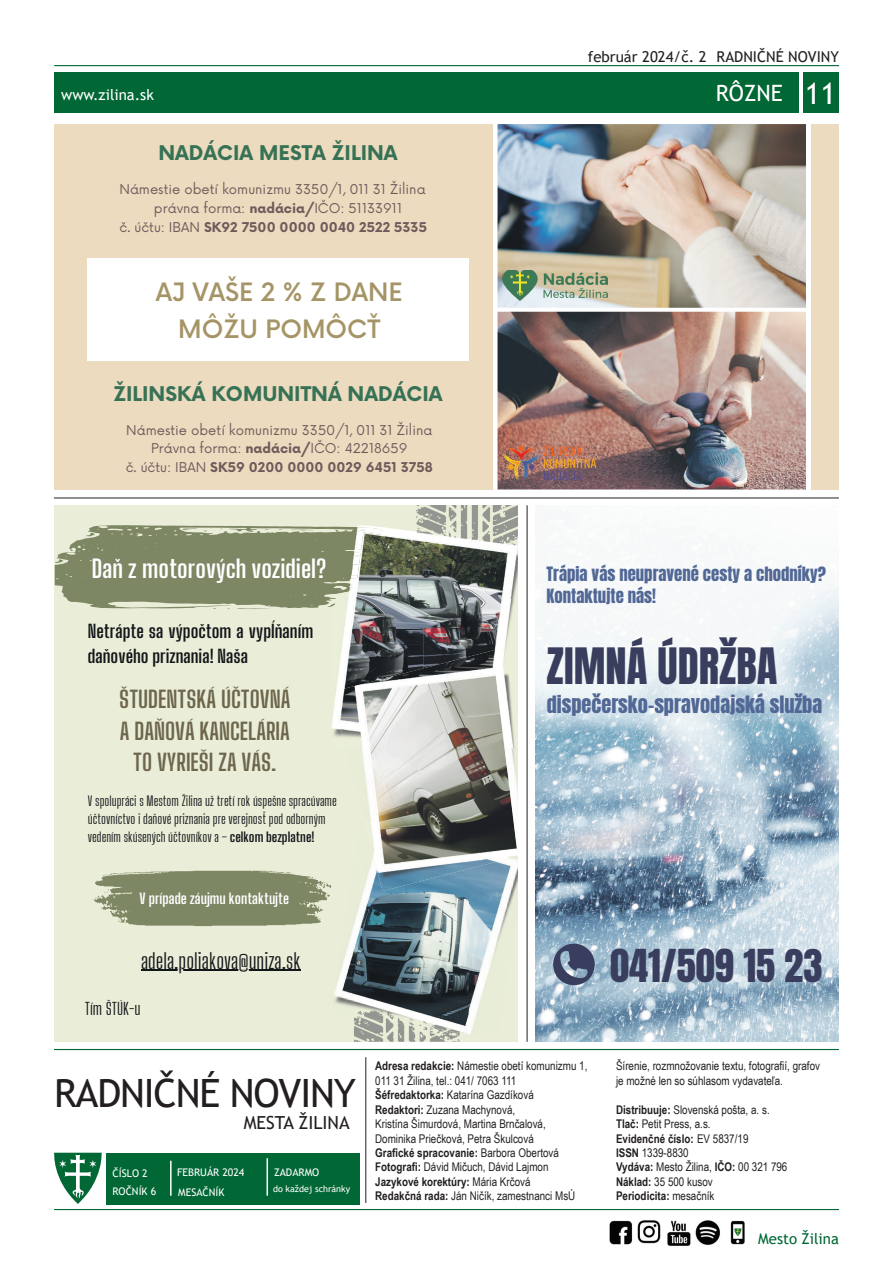
<style>
.page{position:relative;width:893px;height:1263px;background:#fff}
.page>*{position:absolute;margin:0;border:0;box-sizing:border-box;transform-origin:0 0}
.t1{font:42.6px "Anton";color:#3a3e5e}
.t2{font:39px "Trebuchet MS";letter-spacing:-.03em;color:#231f20}
.t3{font:38.7px "Anton";color:#3a3e5e}
.t4{font:30px "Trebuchet MS";color:#fff}
.t5{font:500 24.75px/37.5px "Now";color:#a59566;text-align:center}
.t6{font:700 24.45px "Big Shoulders Display";color:#fff}
.t7{font:700 22.95px/31.8px "Big Shoulders Display";color:#6d664c;text-align:center}
.t8{font:22.5px "Trebuchet MS";color:#fff}
.t9{font:21.15px "Big Shoulders Display";color:#14171a}
.t10{font:20.25px "Anton";color:#516795}
.t11{font:700 19.8px "Now";color:#377256}
.t12{font:18px "Trebuchet MS";color:#231f20}
.t13{font:700 17.85px/24.9px "Big Shoulders Display";color:#14171a}
.t14{font:16.8px/22.4px "Anton";color:#516795}
.t15{font:16.5px "Big Shoulders Display";color:#14171a}
.t16{font:15px "Trebuchet MS";color:#231f20}
.t17{font:15px "Trebuchet MS";color:#fff}
.t18{font:15px "Trebuchet MS";color:#006735}
.t19{font:700 14.4px "Big Shoulders Display";color:#fff}
.t20{font:13.2px/18.8px "Now";color:#73595c;text-align:center}
.t21{font:13.2px/18.3px "Big Shoulders Display";color:#14171a}
.t22{font:700 13.2px "Now";color:#73595c}
.t23{font:12px/14.4px "Arial Narrow";color:#231f20}
.t24{font:10.5px/17.7px "Trebuchet MS";color:#fff}
.t25{font:9px "Trebuchet MS";color:#fff}
.s1{font-weight:700}
.s2{font-weight:400}
</style>
<div class="page">
<div style="left:54px;top:72px;width:744px;height:41px;background:#006735"></div>
<hr style="left:54px;top:65px;width:785px;height:1px;background:#006735">
<div style="left:803px;top:72px;width:36px;height:41px;background:#006735"></div>
<hr style="left:54px;top:1209px;width:785px;height:1px;background:#006735">
<img style="left:609px;top:1220px;width:136px;height:26px">
<hr style="left:54px;top:1049px;width:785px;height:1px;background:#006735">
<hr style="left:365px;top:1057px;width:1px;height:146px;background:#231f20">
<div style="left:106px;top:1153px;width:254px;height:51px;background:#006735"></div>
<hr style="left:170px;top:1161px;width:2px;height:35px;background:#fff">
<hr style="left:267px;top:1158px;width:1px;height:38px;background:#fff">
<svg style="left:54px;top:1152px;width:48px;height:52px"></svg>
<hr style="left:54px;top:498px;width:785px;height:1px;background:#231f20">
<div style="left:55px;top:505px;width:463px;height:537px;background:#eaeed8"></div>
<img style="left:417px;top:505px;width:101px;height:94px">
<img style="left:398px;top:529px;width:19px;height:4px">
<img style="left:344px;top:609px;width:7px;height:18px">
<img style="left:499px;top:599px;width:16px;height:49px">
<svg style="left:55px;top:525px;width:343px;height:84px;background:#8e9776"></svg>
<img style="left:351px;top:533px;width:157px;height:94px">
<img style="left:342px;top:627px;width:81px;height:21px">
<img style="left:423px;top:627px;width:76px;height:21px">
<img style="left:354px;top:1033px;width:106px;height:9px">
<img style="left:331px;top:883px;width:35px;height:122px">
<img style="left:460px;top:868px;width:58px;height:166px">
<img style="left:354px;top:1026px;width:106px;height:7px">
<img style="left:341px;top:902px;width:128px;height:124px">
<img style="left:469px;top:868px;width:42px;height:146px">
<img style="left:366px;top:868px;width:103px;height:35px">
<img style="left:364px;top:748px;width:154px;height:72px">
<img style="left:331px;top:648px;width:184px;height:100px">
<img style="left:339px;top:650px;width:156px;height:75px">
<img style="left:370px;top:820px;width:148px;height:48px">
<img style="left:376px;top:865px;width:122px;height:26px">
<img style="left:371px;top:770px;width:146px;height:95px">
<img style="left:362px;top:674px;width:145px;height:96px">
<svg style="left:93px;top:870px;width:238px;height:56px;background:#8f9878"></svg>
<hr style="left:141px;top:970px;width:160px;height:1px;background:#14171a">
<hr style="left:527px;top:505px;width:1px;height:537px;background:#231f20">
<img style="left:536px;top:506px;width:303px;height:536px">
<svg style="left:553px;top:944px;width:42px;height:48px;background:#717e96"></svg>
<div style="left:55px;top:124px;width:438px;height:365px;background:#ecdbbe"></div>
<img style="left:497px;top:124px;width:309px;height:184px">
<img style="left:497px;top:312px;width:309px;height:177px">
<img style="left:503px;top:270px;width:104px;height:31px">
<img style="left:503px;top:438px;width:93px;height:49px">
<div style="left:811px;top:124px;width:28px;height:365px;background:#ecdbbe"></div>
<div style="left:87px;top:258px;width:382px;height:103px;background:#fff"></div>
<p class="t16" style="left:588px;top:47px;width:253px">február 2024/č. 2 RADNIČNÉ NOVINY</p>
<h3 class="t8" style="left:716px;top:79px;width:69px">RÔZNE</h3>
<p class="t17" style="left:61px;top:85px;width:94px">www.zilina.sk</p>
<h3 class="t4" style="left:805px;top:75px;width:33px">11</h3>
<h3 class="t11" style="left:158px;top:138px;width:241px">NADÁCIA MESTA ŽILINA</h3>
<p class="t20" style="left:120px;top:179px;width:308px">Námestie obetí komunizmu 3350/1, 011 31 Žilina</p>
<p class="t20" style="left:154px;top:198px;width:250px">právna forma: <span class="s1">nadácia/</span>IČO: 51133911</p>
<p class="t22" style="left:120px;top:217px;width:309px"><span class="s2">č. účtu: IBAN</span> SK92 7500 0000 0040 2522 5335</p>
<h3 class="t5" style="left:156px;top:272px;width:249px">AJ VAŠE 2 % Z DANE<br>MÔŽU POMÔCŤ</h3>
<h3 class="t11" style="left:113px;top:379px;width:330px">ŽILINSKÁ KOMUNITNÁ NADÁCIA</h3>
<p class="t20" style="left:126px;top:419px;width:309px">Námestie obetí komunizmu 3350/1, 011 31 Žilina<br>Právna forma: <span class="s1">nadácia/</span>IČO: 42218659<br>č. účtu: IBAN <span class="s1">SK59 0200 0000 0029 6451 3758</span></p>
<h3 class="t6" style="left:92px;top:552px;width:236px">Daň z motorových vozidiel?</h3>
<h3 class="t13" style="left:88px;top:618px;width:227px">Netrápte sa výpočtom a vypĺňaním daňového priznania! Naša</h3>
<h3 class="t7" style="left:119px;top:683px;width:173px">ŠTUDENTSKÁ ÚČTOVNÁ<br>A DAŇOVÁ KANCELÁRIA<br>TO VYRIEŠI ZA VÁS.</h3>
<p class="t21" style="left:88px;top:792px;width:250px">V spolupráci s Mestom Žilina už tretí rok úspešne spracúvame účtovníctvo i daňové priznania pre verejnosť pod odborným vedením skúsených účtovníkov a – <span class="s1">celkom bezplatne!</span></p>
<p class="t19" style="left:140px;top:889px;width:151px">V prípade záujmu kontaktujte</p>
<h3 class="t9" style="left:141px;top:947px;width:161px">adela.poliakova@uniza.sk</h3>
<h3 class="t15" style="left:85px;top:998px;width:57px">Tím ŠTÚK-u</h3>
<h3 class="t14" style="left:547px;top:564px;width:281px">Trápia vás neupravené cesty a chodníky?<br>Kontaktujte nás!</h3>
<h1 class="t1" style="left:547px;top:644px;width:232px">ZIMNÁ ÚDRŽBA</h1>
<h3 class="t10" style="left:547px;top:694px;width:277px">dispečersko-spravodajská služba</h3>
<h3 class="t3" style="left:610px;top:946px;width:214px">041/509 15 23</h3>
<h2 class="t2" style="left:54px;top:1068px;width:303px">RADNIČNÉ NOVINY</h2>
<h3 class="t12" style="left:244px;top:1111px;width:107px">MESTA ŽILINA</h3>
<p class="t24" style="left:177px;top:1163px;width:69px">FEBRUÁR 2024</p>
<p class="t24" style="left:112px;top:1164px;width:45px">ČÍSLO 2<br>ROČNÍK 6</p>
<p class="t24" style="left:274px;top:1163px;width:47px">ZADARMO</p>
<p class="t25" style="left:273px;top:1183px;width:79px">do každej schránky</p>
<p class="t24" style="left:178px;top:1183px;width:48px">MESAČNÍK</p>
<p class="t23" style="left:375px;top:1058px;width:214px"><span class="s1">Adresa redakcie:</span> Námestie obetí komunizmu 1, 011 31 Žilina, tel.: 041/ 7063 111<br><span class="s1">Šéfredaktorka:</span> Katarína Gazdíková<br><span class="s1">Redaktori:</span> Zuzana Machynová,<br>Kristína Šimurdová, Martina Brnčalová, Dominika Priečková, Petra Škulcová<br><span class="s1">Grafické spracovanie:</span> Barbora Obertová <span class="s1">Fotografi:</span> Dávid Mičuch, Dávid Lajmon <span class="s1">Jazykové korektúry:</span> Mária Krčová<br><span class="s1">Redakčná rada:</span> Ján Ničík, zamestnanci MsÚ</p>
<p class="t23" style="left:616px;top:1058px;width:206px">Šírenie, rozmnožovanie textu, fotografií, grafov je možné len so súhlasom vydavateľa.</p>
<p class="t23" style="left:616px;top:1102px;width:173px"><span class="s1">Distribuuje:</span> Slovenská pošta, a. s.<br><span class="s1">Tlač:</span> Petit Press, a.s.<br><span class="s1">Evidenčné číslo:</span> EV 5837/19<br><span class="s1">ISSN</span> 1339-8830<br><span class="s1">Vydáva:</span> Mesto Žilina, <span class="s1">IČO:</span> 00 321 796<br><span class="s1">Náklad:</span> 35 500 kusov<br><span class="s1">Periodicita:</span> mesačník</p>
<p class="t18" style="left:758px;top:1229px;width:82px">Mesto Žilina</p>
</div>
